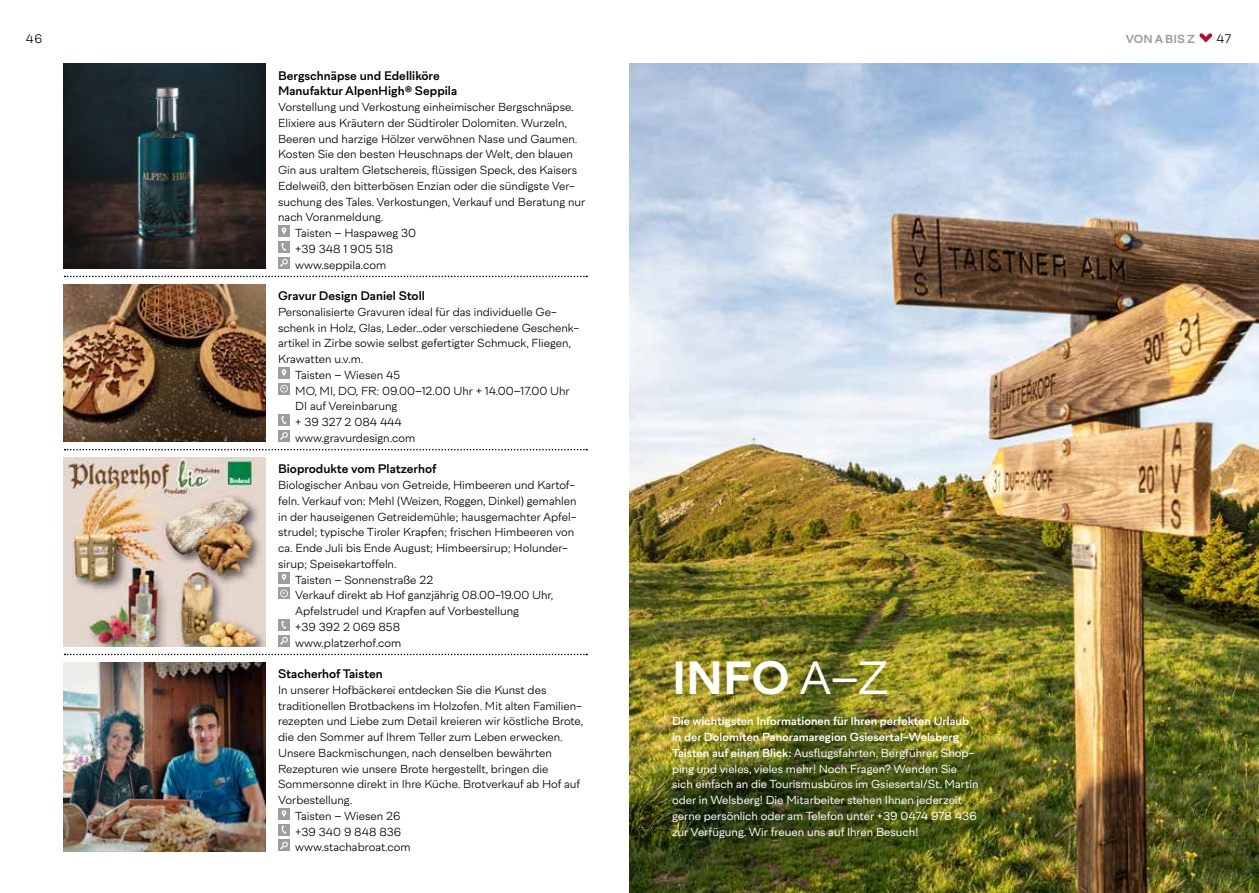
<style>
.page{position:relative;width:1259px;height:893px;background:#fff}
.page>*{position:absolute;margin:0;border:0;box-sizing:border-box;transform-origin:0 0}
.t1{font:700 45px "Cordillera";color:#fff}
.t2{font:600 12px/15.8px "Cordillera";color:#000}
.t3{font:300 12px "Cordillera";color:#000}
.t4{font:300 11.25px "Cordillera";color:#000}
.t5{font:11.25px/15.8px "Cordillera";color:#fff}
.t6{font:700 11.25px "Cordillera";color:#9d9d9c}
.s1{font-weight:400}
.s2{font-weight:600}
</style>
<div class="page">
<img style="left:629px;top:64px;width:630px;height:829px">
<svg style="left:65px;top:449px;width:522px;height:1px"></svg>
<svg style="left:65px;top:654px;width:522px;height:1px"></svg>
<svg style="left:65px;top:276px;width:522px;height:1px"></svg>
<img style="left:64px;top:64px;width:201px;height:205px">
<img style="left:64px;top:284px;width:201px;height:158px">
<img style="left:64px;top:458px;width:201px;height:189px">
<img style="left:64px;top:662px;width:201px;height:189px">
<div style="left:278px;top:824px;width:12px;height:12px;background:#9d9d9c"></div>
<svg style="left:281px;top:826px;width:5px;height:8px"></svg>
<div style="left:278px;top:808px;width:12px;height:12px;background:#9d9d9c"></div>
<svg style="left:282px;top:810px;width:4px;height:7px"></svg>
<div style="left:278px;top:414px;width:12px;height:12px;background:#9d9d9c"></div>
<svg style="left:281px;top:416px;width:5px;height:8px"></svg>
<div style="left:278px;top:430px;width:12px;height:12px;background:#9d9d9c"></div>
<svg style="left:280px;top:432px;width:8px;height:8px"></svg>
<div style="left:278px;top:367px;width:12px;height:12px;background:#9d9d9c"></div>
<svg style="left:282px;top:369px;width:4px;height:7px"></svg>
<div style="left:278px;top:241px;width:12px;height:12px;background:#9d9d9c"></div>
<svg style="left:281px;top:243px;width:5px;height:8px"></svg>
<div style="left:278px;top:225px;width:12px;height:12px;background:#9d9d9c"></div>
<svg style="left:282px;top:227px;width:4px;height:8px"></svg>
<div style="left:278px;top:257px;width:12px;height:12px;background:#9d9d9c"></div>
<svg style="left:280px;top:259px;width:8px;height:8px"></svg>
<div style="left:278px;top:619px;width:12px;height:12px;background:#9d9d9c"></div>
<svg style="left:281px;top:621px;width:5px;height:8px"></svg>
<div style="left:278px;top:572px;width:12px;height:12px;background:#9d9d9c"></div>
<svg style="left:282px;top:574px;width:4px;height:7px"></svg>
<div style="left:278px;top:635px;width:12px;height:12px;background:#9d9d9c"></div>
<svg style="left:280px;top:637px;width:8px;height:8px"></svg>
<div style="left:278px;top:840px;width:12px;height:11px;background:#9d9d9c"></div>
<svg style="left:280px;top:842px;width:8px;height:7px"></svg>
<div style="left:278px;top:383px;width:12px;height:12px;background:#9d9d9c"></div>
<svg style="left:280px;top:385px;width:8px;height:8px"></svg>
<div style="left:278px;top:588px;width:12px;height:11px;background:#9d9d9c"></div>
<svg style="left:280px;top:589px;width:8px;height:8px"></svg>
<svg style="left:1199px;top:33px;width:13px;height:10px"></svg>
<p class="t3" style="left:26px;top:30px;width:18px">46</p>
<p class="t3" style="left:1216px;top:30px;width:16px">47</p>
<p class="t6" style="left:1125px;top:30px;width:71px">VON A BIS Z</p>
<p class="t2" style="left:278px;top:67px;width:180px">Bergschnäpse und Edelliköre<br>Manufaktur AlpenHigh® Seppila</p>
<p class="t4" style="left:278px;top:99px;width:297px">Vorstellung und Verkostung einheimischer Bergschnäpse.</p>
<p class="t4" style="left:278px;top:115px;width:290px">Elixiere aus Kräutern der Südtiroler Dolomiten. Wurzeln,</p>
<p class="t4" style="left:278px;top:130px;width:301px">Beeren und harzige Hölzer verwöhnen Nase und Gaumen.</p>
<p class="t4" style="left:278px;top:146px;width:296px">Kosten Sie den besten Heuschnaps der Welt, den blauen</p>
<p class="t4" style="left:278px;top:162px;width:300px">Gin aus uraltem Gletschereis, flüssigen Speck, des Kaisers</p>
<p class="t4" style="left:278px;top:178px;width:298px">Edelweiß, den bitterbösen Enzian oder die sündigste Ver-</p>
<p class="t4" style="left:278px;top:193px;width:309px">suchung des Tales. Verkostungen, Verkauf und Beratung nur</p>
<p class="t4" style="left:278px;top:209px;width:107px">nach Voranmeldung.</p>
<p class="t4" style="left:295px;top:225px;width:123px">Taisten – Haspaweg 30</p>
<p class="t4" style="left:295px;top:241px;width:100px">+39 348 1 905 518</p>
<p class="t4" style="left:295px;top:256px;width:93px">www.seppila.com</p>
<p class="t2" style="left:278px;top:287px;width:148px">Gravur Design Daniel Stoll</p>
<p class="t4" style="left:278px;top:304px;width:280px">Personalisierte Gravuren ideal für das individuelle Ge-</p>
<p class="t4" style="left:278px;top:319px;width:302px">schenk in Holz, Glas, Leder…oder verschiedene Geschenk-</p>
<p class="t4" style="left:278px;top:335px;width:294px">artikel in Zirbe sowie selbst gefertigter Schmuck, Fliegen,</p>
<p class="t4" style="left:278px;top:351px;width:87px">Krawatten u.v.m.</p>
<p class="t4" style="left:295px;top:367px;width:107px">Taisten – Wiesen 45</p>
<p class="t4" style="left:295px;top:382px;width:276px">MO, MI, DO, FR: 09.00–12.00 Uhr + 14.00–17.00 Uhr</p>
<p class="t4" style="left:295px;top:398px;width:104px">DI auf Vereinbarung</p>
<p class="t4" style="left:295px;top:414px;width:108px">+ 39 327 2 084 444</p>
<p class="t4" style="left:295px;top:430px;width:121px">www.gravurdesign.com</p>
<p class="t2" style="left:278px;top:461px;width:160px">Bioprodukte vom Platzerhof</p>
<p class="t4" style="left:278px;top:477px;width:298px">Biologischer Anbau von Getreide, Himbeeren und Kartof-</p>
<p class="t4" style="left:278px;top:493px;width:300px">feln. Verkauf von: Mehl (Weizen, Roggen, Dinkel) gemahlen</p>
<p class="t4" style="left:278px;top:508px;width:300px">in der hauseigenen Getreidemühle; hausgemachter Apfel-</p>
<p class="t4" style="left:278px;top:524px;width:298px">strudel; typische Tiroler Krapfen; frischen Himbeeren von</p>
<p class="t4" style="left:278px;top:540px;width:291px">ca. Ende Juli bis Ende August; Himbeersirup; Holunder-</p>
<p class="t4" style="left:278px;top:556px;width:120px">sirup; Speisekartoffeln.</p>
<p class="t4" style="left:295px;top:571px;width:140px">Taisten – Sonnenstraße 22</p>
<p class="t4" style="left:295px;top:587px;width:260px">Verkauf direkt ab Hof ganzjährig 08.00-19.00 Uhr,</p>
<p class="t4" style="left:295px;top:603px;width:225px">Apfelstrudel und Krapfen auf Vorbestellung</p>
<p class="t4" style="left:295px;top:619px;width:106px">+39 392 2 069 858</p>
<p class="t4" style="left:295px;top:634px;width:108px">www.platzerhof.com</p>
<p class="t2" style="left:278px;top:665px;width:106px">Stacherhof Taisten</p>
<p class="t4" style="left:278px;top:682px;width:270px">In unserer Hofbäckerei entdecken Sie die Kunst des</p>
<p class="t4" style="left:278px;top:697px;width:305px">traditionellen Brotbackens im Holzofen. Mit alten Familien-</p>
<p class="t4" style="left:278px;top:713px;width:307px">rezepten und Liebe zum Detail kreieren wir köstliche Brote,</p>
<p class="t4" style="left:278px;top:729px;width:286px">die den Sommer auf Ihrem Teller zum Leben erwecken.</p>
<p class="t4" style="left:278px;top:745px;width:275px">Unsere Backmischungen, nach denselben bewährten</p>
<p class="t4" style="left:278px;top:760px;width:272px">Rezepturen wie unsere Brote hergestellt, bringen die</p>
<p class="t4" style="left:278px;top:776px;width:303px">Sommersonne direkt in Ihre Küche. Brotverkauf ab Hof auf</p>
<p class="t4" style="left:278px;top:792px;width:76px">Vorbestellung.</p>
<p class="t4" style="left:295px;top:808px;width:107px">Taisten – Wiesen 26</p>
<p class="t4" style="left:295px;top:823px;width:108px">+39 340 9 848 836</p>
<p class="t4" style="left:295px;top:839px;width:117px">www.stachabroat.com</p>
<h1 class="t1" style="left:672px;top:642px;width:218px">INFO <span class="s1">A–Z</span></h1>
<p class="t5" style="left:672px;top:713px;width:308px"><span class="s2">Die wichtigsten Informationen für Ihren perfekten Urlaub in der Dolomiten Panoramaregion Gsiesertal-Welsberg Taisten auf einen Blick:</span> Ausflugsfahrten, Bergführer, Shop&shy;ping und vieles, vieles mehr! Noch Fragen? Wenden Sie sich einfach an die Tourismusbüros im Gsiesertal/St. Martin oder in Welsberg! Die Mitarbeiter stehen Ihnen jederzeit gerne persönlich oder am Telefon unter +39 0474 978 436 zur Verfügung. Wir freuen uns auf Ihren Besuch!</p>
</div>
